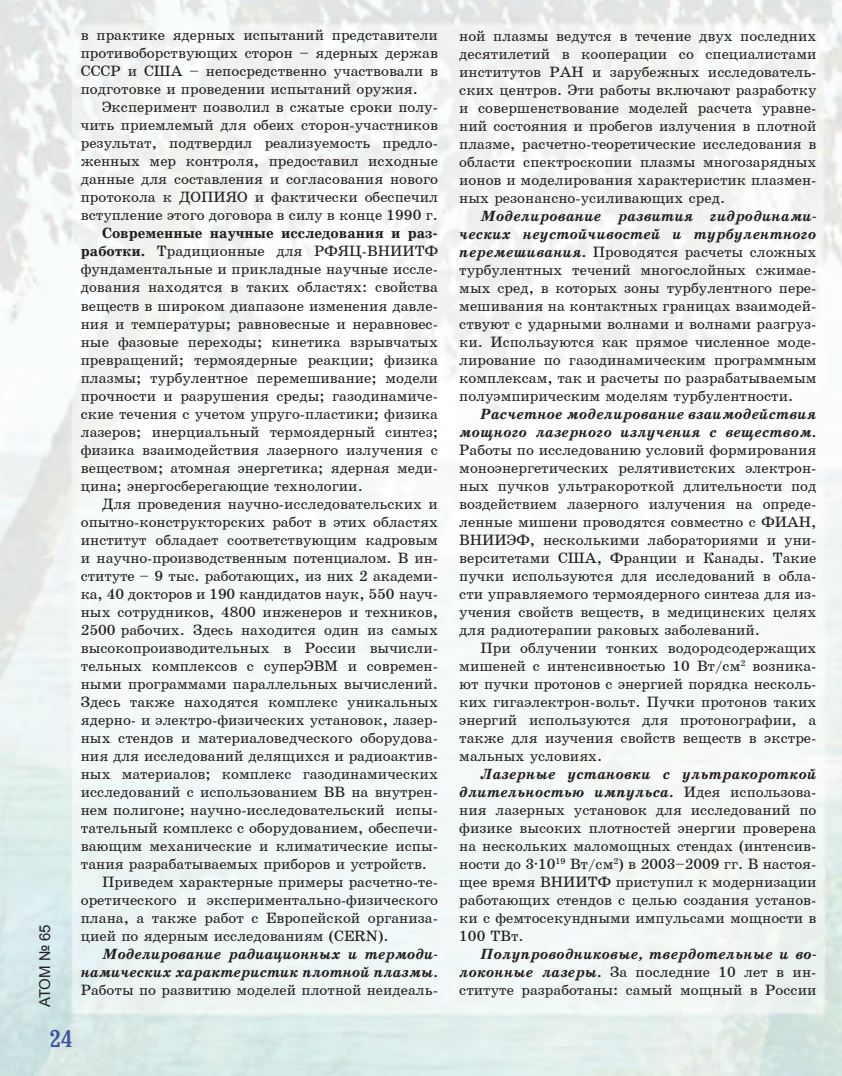
<style>
.page{position:relative;width:842px;height:1076px;background:#fff}
.page>*{position:absolute;margin:0;border:0;box-sizing:border-box;transform-origin:0 0}
.t1{font:24px "Bruskovaya Plain";color:#3a53a3}
.t2{font:15px/18px "School";color:#231f20;text-align:justify}
.t3{font:italic 700 15px/18px "School";color:#231f20;text-align:right}
.t4{font:15px "Arial";letter-spacing:-.02em;color:#231f20}
.s1{font-weight:700}
.s2{font-weight:700;font-style:italic}
</style>
<div class="page">
<p class="t4" style="left:35px;top:1007px;width:84px;rotate:-90deg">АТОМ № 65</p>
<h1 class="t1" style="left:50px;top:1026px;width:24px">24</h1>
<p class="t2" style="left:81px;top:26px;width:359px">в практике ядерных испытаний представители противоборствующих сторон – ядерных держав СССР и США – непосредственно участвовали в подготовке и проведении испытаний оружия.</p>
<p class="t2" style="left:81px;top:98px;width:359px;text-indent:21px">Эксперимент позволил в сжатые сроки полу&shy;чить приемлемый для обеих сторон-участников результат, подтвердил реализуемость предло&shy;женных мер контроля, предоставил исходные данные для составления и согласования нового протокола к ДОПИЯО и фактически обеспечил вступление этого договора в силу в конце 1990 г.</p>
<p class="t2" style="left:81px;top:224px;width:359px;text-indent:21px"><span class="s1">Современные научные исследования и раз&shy;работки.</span> Традиционные для РФЯЦ-ВНИИТФ фундаментальные и прикладные научные иссле&shy;дования находятся в таких областях: свойства веществ в широком диапазоне изменения давле&shy;ния и температуры; равновесные и неравновес&shy;ные фазовые переходы; кинетика взрывчатых превращений; термоядерные реакции; физика плазмы; турбулентное перемешивание; модели прочности и разрушения среды; газодинамиче&shy;ские течения с учетом упруго-пластики; физика лазеров; инерциальный термоядерный синтез; физика взаимодействия лазерного излучения с веществом; атомная энергетика; ядерная меди&shy;цина; энергосберегающие технологии.</p>
<p class="t2" style="left:102px;top:494px;width:337px">Для проведения научно-исследовательских и</p>
<p class="t2" style="left:81px;top:512px;width:359px">опытно-конструкторских работ в этих областях</p>
<p class="t2" style="left:81px;top:530px;width:359px">институт обладает соответствующим кадровым</p>
<p class="t2" style="left:81px;top:548px;width:359px">и научно-производственным потенциалом. В ин-</p>
<p class="t2" style="left:81px;top:566px;width:359px">ституте – 9 тыс. работающих, из них 2 академи-</p>
<p class="t2" style="left:81px;top:584px;width:359px">ка, 40 докторов и 190 кандидатов наук, 550 науч-</p>
<p class="t2" style="left:81px;top:602px;width:359px">ных сотрудников, 4800 инженеров и техников,</p>
<p class="t2" style="left:81px;top:620px;width:359px">2500 рабочих. Здесь находится один из самых</p>
<p class="t2" style="left:81px;top:638px;width:359px">высокопроизводительных в России вычисли-</p>
<p class="t2" style="left:81px;top:656px;width:359px">тельных комплексов с суперЭВМ и современ-</p>
<p class="t2" style="left:81px;top:674px;width:359px">ными программами параллельных вычислений.</p>
<p class="t2" style="left:81px;top:692px;width:359px">Здесь также находятся комплекс уникальных</p>
<p class="t2" style="left:81px;top:710px;width:359px">ядерно- и электро-физических установок, лазер-</p>
<p class="t2" style="left:81px;top:728px;width:359px">ных стендов и материаловедческого оборудова-</p>
<p class="t2" style="left:81px;top:746px;width:359px">ния для исследований делящихся и радиоактив-</p>
<p class="t2" style="left:81px;top:764px;width:359px">ных материалов; комплекс газодинамических</p>
<p class="t2" style="left:81px;top:782px;width:359px">исследований с использованием ВВ на внутрен-</p>
<p class="t2" style="left:81px;top:800px;width:359px">нем полигоне; научно-исследовательский испы-</p>
<p class="t2" style="left:81px;top:818px;width:359px">тательный комплекс с оборудованием, обеспечи-</p>
<p class="t2" style="left:81px;top:836px;width:359px">вающим механические и климатические испы-</p>
<p class="t2" style="left:81px;top:854px;width:348px">тания разрабатываемых приборов и устройств.</p>
<p class="t2" style="left:102px;top:872px;width:337px">Приведем характерные примеры расчетно-те-</p>
<p class="t2" style="left:81px;top:890px;width:359px">оретического и экспериментально-физического</p>
<p class="t2" style="left:81px;top:908px;width:359px">плана, а также работ с Европейской организа-</p>
<p class="t2" style="left:81px;top:926px;width:309px">цией по ядерным исследованиям (CERN).</p>
<p class="t3" style="left:81px;top:945px;width:359px">Моделирование радиационных и термоди&shy;намических характеристик плотной плазмы.</p>
<p class="t2" style="left:81px;top:980px;width:359px">Работы по развитию моделей плотной неидеаль-</p>
<p class="t2" style="left:459px;top:27px;width:359px">ной плазмы ведутся в течение двух последних десятилетий в кооперации со специалистами институтов РАН и зарубежных исследователь&shy;ских центров. Эти работы включают разработку и совершенствование моделей расчета уравне&shy;ний состояния и пробегов излучения в плотной плазме, расчетно-теоретические исследования в области спектроскопии плазмы многозарядных ионов и моделирования характеристик плазмен&shy;ных резонансно-усиливающих сред.</p>
<p class="t2" style="left:459px;top:207px;width:359px;text-indent:21px"><span class="s2">Моделирование развития гидродинами&shy;ческих неустойчивостей и турбулентного перемешивания.</span> Проводятся расчеты сложных турбулентных течений многослойных сжимае&shy;мых сред, в которых зоны турбулентного пере&shy;мешивания на контактных границах взаимодей&shy;ствуют с ударными волнами и волнами разгруз&shy;ки. Используются как прямое численное моде&shy;лирование по газодинамическим программным комплексам, так и расчеты по разрабатываемым полуэмпирическим моделям турбулентности.</p>
<p class="t3" style="left:459px;top:405px;width:359px">Расчетное моделирование взаимодействия мощного лазерного излучения с веществом.</p>
<p class="t2" style="left:459px;top:441px;width:359px">Работы по исследованию условий формирования моноэнергетических релятивистских электрон&shy;ных пучков ультракороткой длительности под воздействием лазерного излучения на опреде&shy;ленные мишени проводятся совместно с ФИАН, ВНИИЭФ, несколькими лабораториями и уни&shy;верситетами США, Франции и Канады. Такие пучки используются для исследований в обла&shy;сти управляемого термоядерного синтеза для из&shy;учения свойств веществ, в медицинских целях для радиотерапии раковых заболеваний.</p>
<p class="t2" style="left:459px;top:639px;width:359px;text-indent:21px">При облучении тонких водородсодержащих мишеней с интенсивностью 10 Вт/см<sup>2</sup> возника&shy;ют пучки протонов с энергией порядка несколь&shy;ких гигаэлектрон-вольт. Пучки протонов таких энергий используются для протонографии, а также для изучения свойств веществ в экстре&shy;мальных условиях.</p>
<p class="t2" style="left:459px;top:765px;width:359px;text-indent:21px"><span class="s2">Лазерные установки с ультракороткой длительностью импульса.</span> Идея использова&shy;ния лазерных установок для исследований по физике высоких плотностей энергии проверена на нескольких маломощных стендах (интенсив&shy;ности до 3∙10<sup>19</sup> Вт/см<sup>2</sup>) в 2003–2009 гг. В настоя&shy;щее время ВНИИТФ приступил к модернизации работающих стендов с целью создания установ&shy;ки с фемтосекундными импульсами мощности в 100 ТВт.</p>
<p class="t2" style="left:459px;top:945px;width:359px;text-indent:21px"><span class="s2">Полупроводниковые, твердотельные и во&shy;локонные лазеры.</span> За последние 10 лет в ин&shy;ституте разработаны: самый мощный в России</p>
</div>
